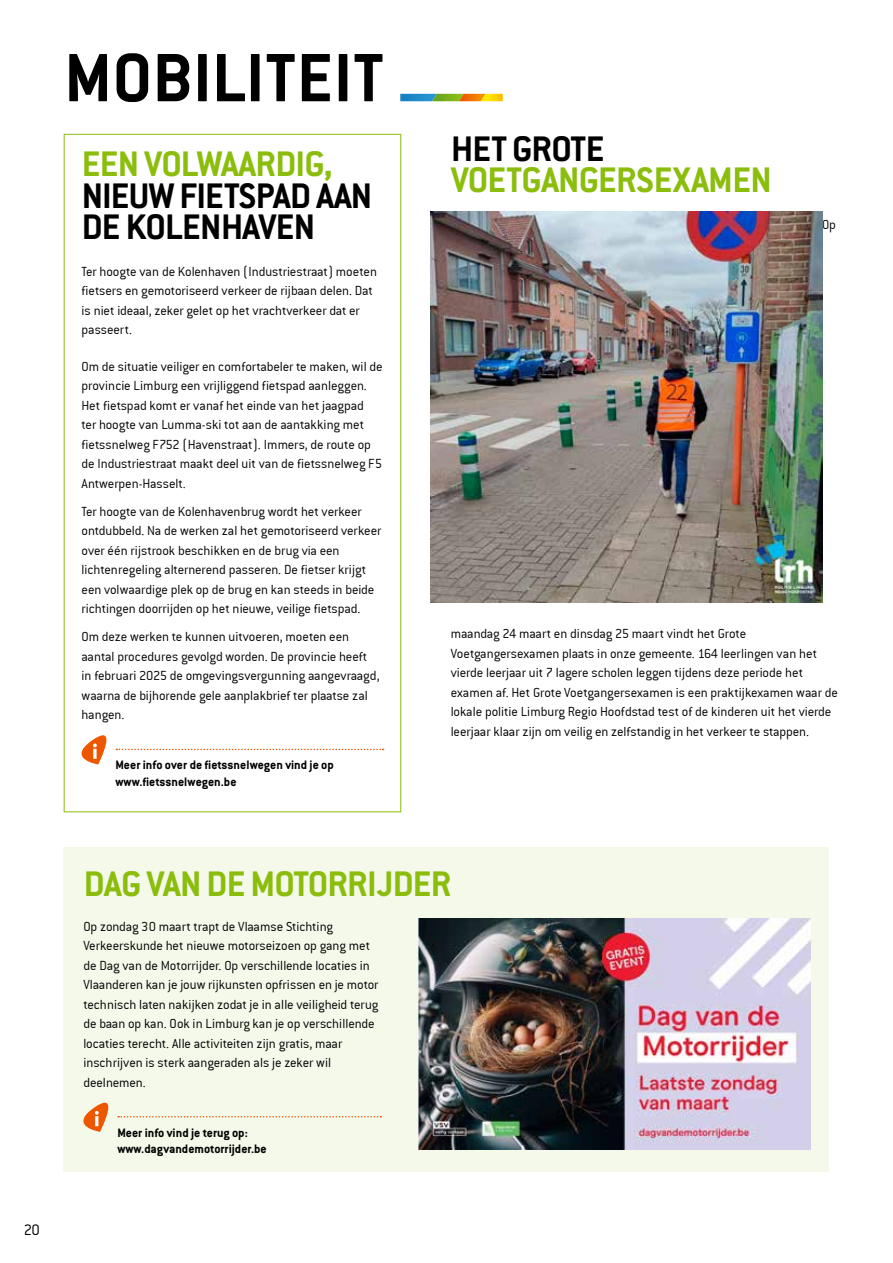
<style>
.page{position:relative;width:893px;height:1263px;background:#fff}
.page>*{position:absolute;margin:0;border:0;box-sizing:border-box;transform-origin:0 0}
.t1{font:700 75px "Conduit ITC";letter-spacing:.005em;color:#000}
.t2{font:700 39px "Conduit ITC";letter-spacing:-.015em;color:#8bbd0d}
.t3{font:700 39px/31.5px "Conduit ITC";letter-spacing:-.015em;color:#000}
.t4{font:16.5px "Conduit ITCTT Light";color:#000}
.t5{font:14.25px/19.5px "Conduit ITCTT Light";letter-spacing:-.005em;color:#000}
.t6{font:700 13.5px/16.5px "Conduit ITC";color:#000}
</style>
<div class="page">
<div style="left:64px;top:847px;width:765px;height:324px;background:#f4f9ea"></div>
<svg style="left:400px;top:94px;width:103px;height:7px"></svg>
<svg style="left:83px;top:1103px;width:298px;height:29px"></svg>
<img style="left:419px;top:918px;width:391px;height:232px">
<svg style="left:81px;top:735px;width:303px;height:29px"></svg>
<svg style="left:93px;top:749px;width:4px;height:10px"></svg>
<img style="left:431px;top:211px;width:391px;height:392px">
<h1 class="t1" style="left:64px;top:32px;width:321px">MOBILITEIT</h1>
<h2 class="t2" style="left:82px;top:140px;width:252px">EEN VOLWAARDIG,</h2>
<h2 class="t3" style="left:82px;top:179px;width:292px">NIEUW FIETSPAD AAN<br>DE KOLENHAVEN</h2>
<p class="t5" style="left:82px;top:262px;width:297px">Ter hoogte van de Kolenhaven (Industriestraat) moeten fietsers en gemotoriseerd verkeer de rijbaan delen. Dat is niet ideaal, zeker gelet op het vrachtverkeer dat er passeert.</p>
<p class="t5" style="left:82px;top:357px;width:303px">Om de situatie veiliger en comfortabeler te maken, wil de provincie Limburg een vrijliggend fietspad aanleggen.<br>Het fietspad komt er vanaf het einde van het jaagpad<br>ter hoogte van Lumma-ski tot aan de aantakking met fietssnelweg F752 (Havenstraat). Immers, de route op de Industriestraat maakt deel uit van de fietssnelweg F5<br>Antwerpen-Hasselt.</p>
<p class="t5" style="left:82px;top:502px;width:301px">Ter hoogte van de Kolenhavenbrug wordt het verkeer ontdubbeld. Na de werken zal het gemotoriseerd verkeer over één rijstrook beschikken en de brug via een lichtenregeling alternerend passeren. De fietser krijgt een volwaardige plek op de brug en kan steeds in beide richtingen doorrijden op het nieuwe, veilige fietspad.</p>
<p class="t5" style="left:82px;top:627px;width:300px">Om deze werken te kunnen uitvoeren, moeten een aantal procedures gevolgd worden. De provincie heeft in februari 2025 de omgevingsvergunning aangevraagd, waarna de bijhorende gele aanplakbrief ter plaatse zal hangen.</p>
<p class="t6" style="left:116px;top:756px;width:220px">Meer info over de fietssnelwegen vind je op www.fietssnelwegen.be</p>
<h2 class="t3" style="left:451px;top:132px;width:155px">HET GROTE</h2>
<h2 class="t2" style="left:451px;top:156px;width:322px">VOETGANGERSEXAMEN</h2>
<p class="t5" style="left:822px;top:214px;width:15px">Op</p>
<p class="t5" style="left:451px;top:624px;width:389px">maandag 24 maart en dinsdag 25 maart vindt het Grote Voetgangersexamen plaats in onze gemeente. 164 leerlingen van het vierde leerjaar uit 7 lagere scholen leggen tijdens deze periode het examen af. Het Grote Voetgangersexamen is een praktijkexamen waar de lokale politie Limburg Regio Hoofdstad test of de kinderen uit het vierde leerjaar klaar zijn om veilig en zelfstandig in het verkeer te stappen.</p>
<p class="t4" style="left:24px;top:1220px;width:18px">20</p>
<h2 class="t2" style="left:84px;top:860px;width:369px">DAG VAN DE MOTORRIJDER</h2>
<p class="t5" style="left:83px;top:916px;width:297px">Op zondag 30 maart trapt de Vlaamse Stichting Verkeerskunde het nieuwe motorseizoen op gang met de Dag van de Motorrijder. Op verschillende locaties in Vlaanderen kan je jouw rijkunsten opfrissen en je motor technisch laten nakijken zodat je in alle veiligheid terug de baan op kan. Ook in Limburg kan je op verschillende locaties terecht. Alle activiteiten zijn gratis, maar inschrijven is sterk aangeraden als je zeker wil deelnemen.</p>
<p class="t6" style="left:117px;top:1124px;width:151px">Meer info vind je terug op: www.dagvandemotorrijder.be</p>
</div>
